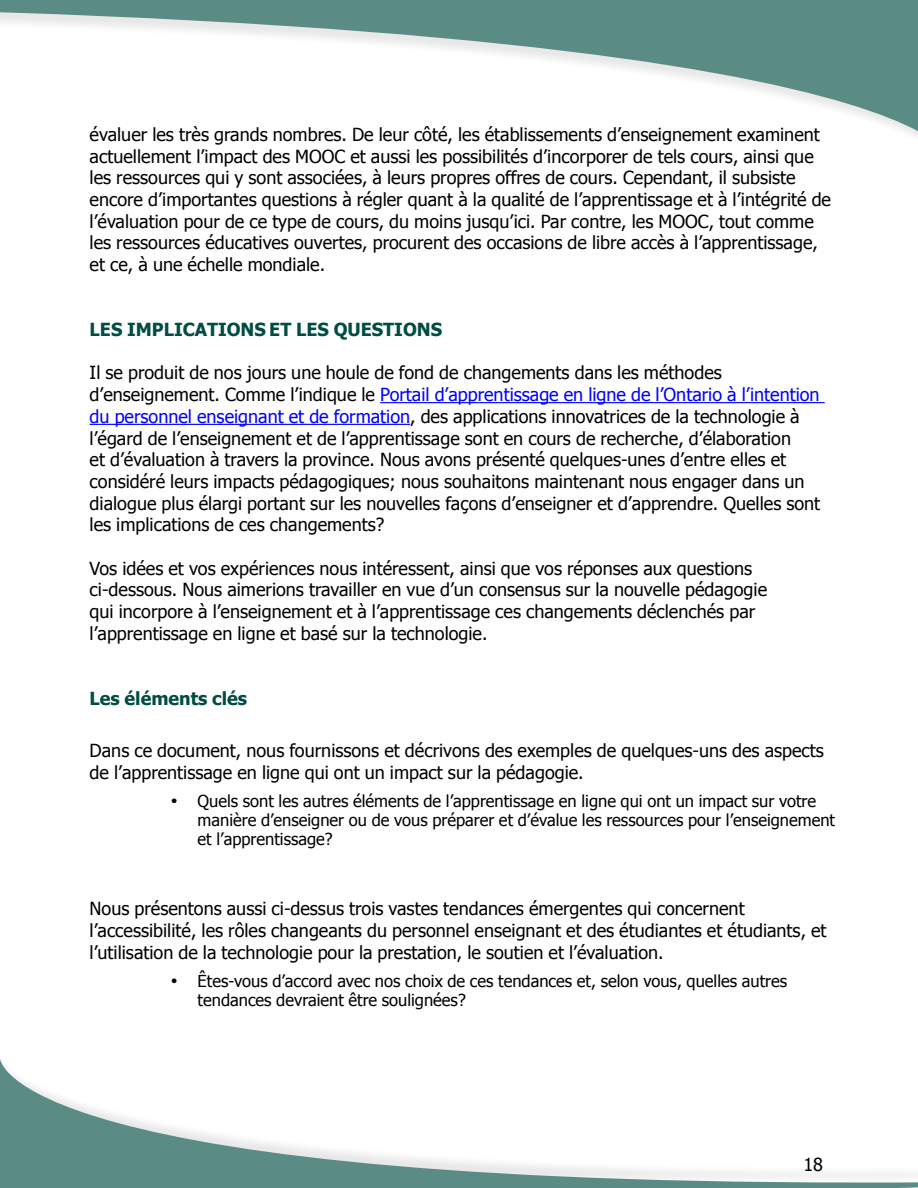
<style>
.page{position:relative;width:918px;height:1188px;background:#fff}
.page>*{position:absolute;margin:0;border:0;box-sizing:border-box;transform-origin:0 0}
.t1{font:18px/21.8px "Tahoma";color:#000}
.t2{font:700 18px "Tahoma";color:#004d43}
.t3{font:16.5px/19px "Tahoma";color:#000}
.s1{color:#00f}
</style>
<div class="page">
<svg style="left:0;top:0;width:918px;height:137px"></svg>
<svg style="left:0;top:1059px;width:918px;height:129px"></svg>
<hr style="left:380px;top:402px;width:445px;height:1px;background:#00f">
<hr style="left:90px;top:424px;width:320px;height:1px;background:#00f">
<p class="t1" style="left:90px;top:123px;width:743px">évaluer les très grands nombres. De leur côté, les établissements d’enseignement examinent actuellement l’impact des MOOC et aussi les possibilités d’incorporer de tels cours, ainsi que les ressources qui y sont associées, à leurs propres offres de cours. Cependant, il subsiste encore d’importantes questions à régler quant à la qualité de l’apprentissage et à l’intégrité de l’évaluation pour de ce type de cours, du moins jusqu’ici. Par contre, les MOOC, tout comme les ressources éducatives ouvertes, procurent des occasions de libre accès à l’apprentissage, et ce, à une échelle mondiale.</p>
<p class="t2" style="left:90px;top:318px;width:354px">LES IMPLICATIONS ET LES QUESTIONS</p>
<p class="t1" style="left:90px;top:361px;width:732px">Il se produit de nos jours une houle de fond de changements dans les méthodes d’enseignement. Comme l’indique le <span class="s1">Portail d’apprentissage en ligne de l’Ontario à l’intention du personnel enseignant et de formation</span>, des applications innovatrices de la technologie à l’égard de l’enseignement et de l’apprentissage sont en cours de recherche, d’élaboration<br>et d’évaluation à travers la province. Nous avons présenté quelques-unes d’entre elles et considéré leurs impacts pédagogiques; nous souhaitons maintenant nous engager dans un dialogue plus élargi portant sur les nouvelles façons d’enseigner et d’apprendre. Quelles sont les implications de ces changements?</p>
<p class="t1" style="left:90px;top:557px;width:679px">Vos idées et vos expériences nous intéressent, ainsi que vos réponses aux questions ci-dessous. Nous aimerions travailler en vue d’un consensus sur la nouvelle pédagogie qui incorpore à l’enseignement et à l’apprentissage ces changements déclenchés par l’apprentissage en ligne et basé sur la technologie.</p>
<p class="t2" style="left:90px;top:687px;width:159px">Les éléments clés</p>
<p class="t1" style="left:90px;top:739px;width:736px">Dans ce document, nous fournissons et décrivons des exemples de quelques-uns des aspects de l’apprentissage en ligne qui ont un impact sur la pédagogie.</p>
<p class="t3" style="left:198px;top:791px;width:639px;text-indent:-27px">• Quels sont les autres éléments de l’apprentissage en ligne qui ont un impact sur votre manière d’enseigner ou de vous préparer et d’évalue les ressources pour l’enseignement et l’apprentissage?</p>
<p class="t1" style="left:90px;top:897px;width:739px">Nous présentons aussi ci-dessus trois vastes tendances émergentes qui concernent l’accessibilité, les rôles changeants du personnel enseignant et des étudiantes et étudiants, et l’utilisation de la technologie pour la prestation, le soutien et l’évaluation.</p>
<p class="t3" style="left:198px;top:971px;width:591px;text-indent:-27px">• Êtes-vous d’accord avec nos choix de ces tendances et, selon vous, quelles autres tendances devraient être soulignées?</p>
<p class="t1" style="left:803px;top:1153px;width:21px">18</p>
</div>
